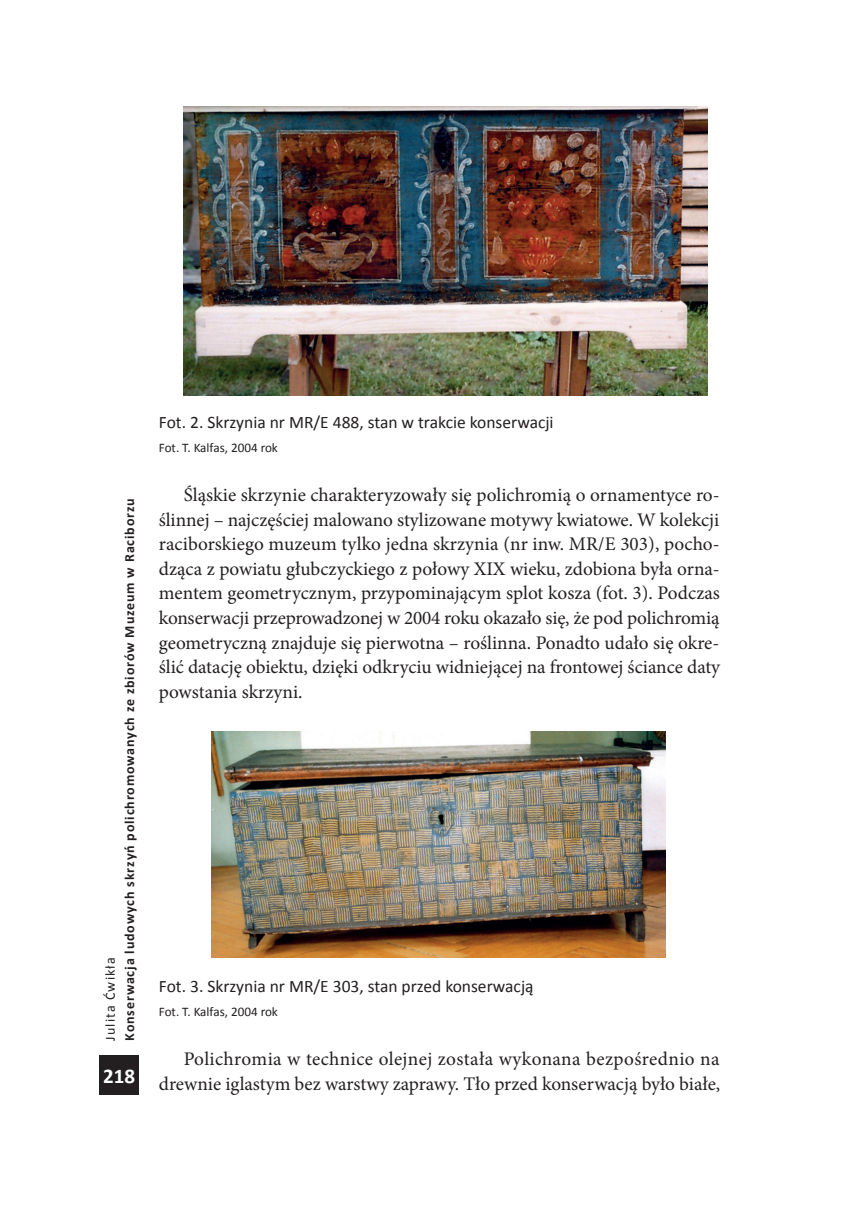
<style>
.page{position:relative;width:844px;height:1216px;background:#fff}
.page>*{position:absolute;margin:0;border:0;box-sizing:border-box;transform-origin:0 0}
.t1{font:700 21px "Calibri";color:#fff}
.t2{font:19.25px/24.5px "Minion Pro";color:#231f20;text-align:justify}
.t3{font:17.5px "Calibri";color:#231f20}
.t4{font:700 14px "Calibri";letter-spacing:.06em;color:#231f20}
.t5{font:14px "Calibri";letter-spacing:.08em;color:#231f20}
.t6{font:13.12px "Calibri";color:#231f20}
</style>
<div class="page">
<div style="left:99px;top:1055px;width:40px;height:40px;background:#231f20"></div>
<img style="left:184px;top:107px;width:523px;height:288px">
<img style="left:211px;top:731px;width:454px;height:226px">
<p class="t5" style="left:101px;top:1040px;width:85px;rotate:-90deg">Julita Ćwikła</p>
<p class="t4" style="left:120px;top:1040px;width:544px;rotate:-90deg">Konserwacja ludowych skrzyń polichromowanych ze zbiorów Muzeum w Raciborzu</p>
<p class="t1" style="left:103px;top:1062px;width:33px">218</p>
<p class="t3" style="left:159px;top:411px;width:396px">Fot. 2. Skrzynia nr MR/E 488, stan w trakcie konserwacji</p>
<p class="t6" style="left:159px;top:439px;width:120px">Fot. T. Kalfas, 2004 rok</p>
<p class="t2" style="left:159px;top:483px;width:562px;text-indent:25px">Śląskie skrzynie charakteryzowały się polichromią o ornamentyce ro&shy;ślinnej – najczęściej malowano stylizowane motywy kwiatowe. W kolekcji raciborskiego muzeum tylko jedna skrzynia (nr inw. MR/E 303), pocho&shy;dząca z powiatu głubczyckiego z połowy XIX wieku, zdobiona była orna&shy;mentem geometrycznym, przypominającym splot kosza (fot. 3). Podczas konserwacji przeprowadzonej w 2004 roku okazało się, że pod polichromią geometryczną znajduje się pierwotna – roślinna. Ponadto udało się okre&shy;ślić datację obiektu, dzięki odkryciu widniejącej na frontowej ściance daty powstania skrzyni.</p>
<p class="t3" style="left:159px;top:974px;width:376px">Fot. 3. Skrzynia nr MR/E 303, stan przed konserwacją</p>
<p class="t6" style="left:159px;top:1003px;width:120px">Fot. T. Kalfas, 2004 rok</p>
<p class="t2" style="left:159px;top:1046px;width:562px;text-align:right">Polichromia w technice olejnej została wykonana bezpośrednio na drewnie iglastym bez warstwy zaprawy. Tło przed konserwacją było białe,</p>
</div>
